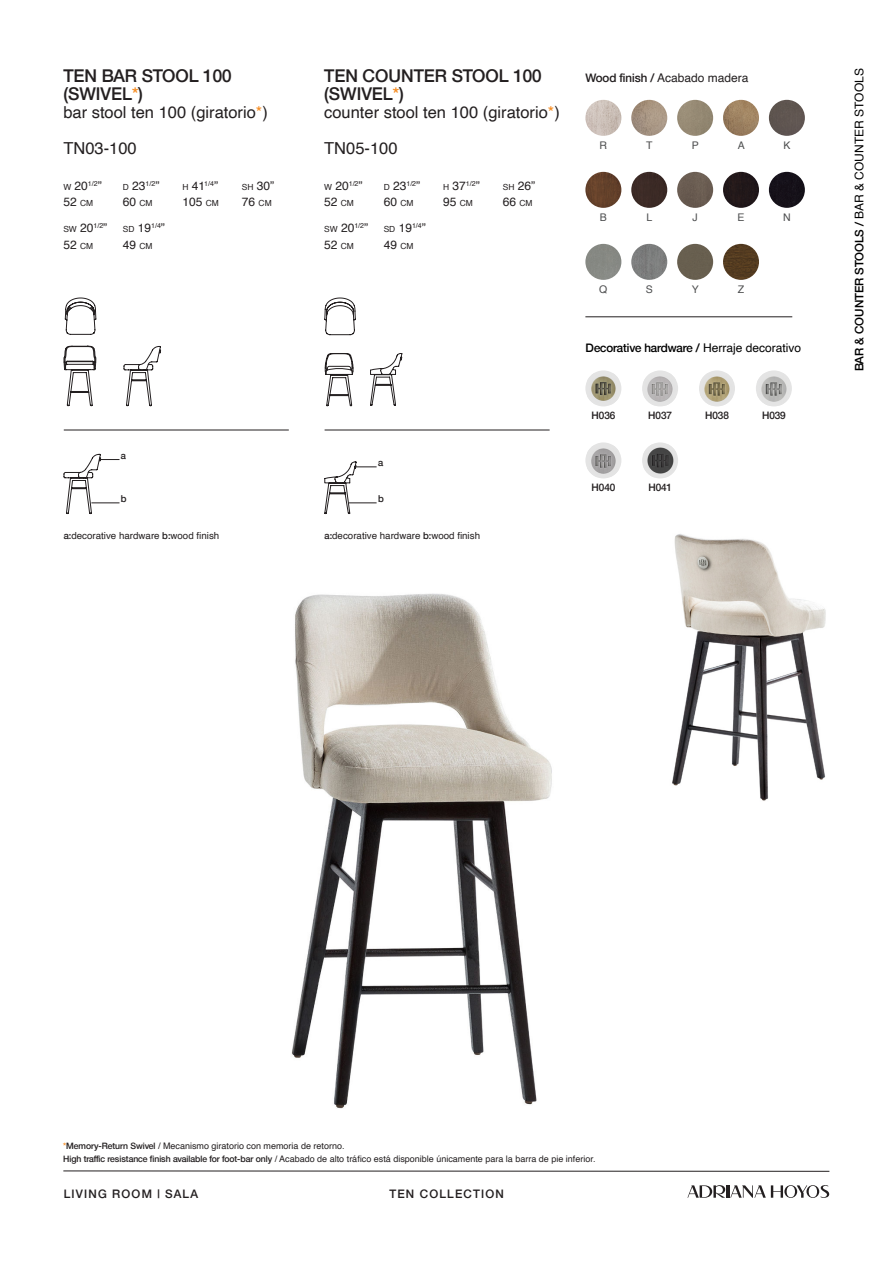
<style>
.page{position:relative;width:893px;height:1263px;background:#fff}
.page>*{position:absolute;margin:0;border:0;box-sizing:border-box;transform-origin:0 0}
.t1{font:500 18px/18px "Helvetica";color:#231f20}
.t2{font:16.5px/36px "Helvetica";color:#231f20}
.t3{font:12px/16.5px "Helvetica";color:#231f20}
.t4{font:500 12px "Helvetica";color:#000}
.t5{font:500 12px "Helvetica";letter-spacing:.1em;color:#231f20}
.t6{font:12px "Helvetica";color:#231f20}
.t7{font:500 10.5px "Helvetica";color:#231f20}
.t8{font:10.5px "Helvetica";color:#4b4c4d}
.t9{font:9.75px "Helvetica";color:#231f20}
.t10{font:500 9.75px "Helvetica";color:#231f20}
.t11{font:9px/13.5px "Helvetica";color:#231f20}
.s1{color:#f68b1f}
.s2{font-size:8.4px}
.s3{font-weight:500}
.s4{font-weight:400}
.s5{font-weight:500;color:#f68b1f}
</style>
<div class="page">
<img style="left:291px;top:593px;width:261px;height:516px">
<img style="left:672px;top:534px;width:154px;height:267px">
<hr style="left:63px;top:1170px;width:766px;height:2px;background:#231f20">
<svg style="left:687px;top:1185px;width:142px;height:13px"></svg>
<hr style="left:585px;top:316px;width:207px;height:1px;background:#231f20">
<div style="left:585px;top:370px;width:36px;height:36px;background:#e4e4e4;border-radius:50%"></div>
<img style="left:587px;top:373px;width:31px;height:31px">
<div style="left:642px;top:370px;width:36px;height:36px;background:#e4e4e4;border-radius:50%"></div>
<img style="left:644px;top:373px;width:32px;height:32px">
<div style="left:756px;top:370px;width:36px;height:36px;background:#e4e4e4;border-radius:50%"></div>
<img style="left:757px;top:373px;width:32px;height:32px">
<div style="left:699px;top:370px;width:36px;height:36px;background:#e4e4e4;border-radius:50%"></div>
<img style="left:700px;top:373px;width:32px;height:32px">
<div style="left:585px;top:442px;width:36px;height:36px;background:#e4e4e4;border-radius:50%"></div>
<img style="left:587px;top:445px;width:32px;height:32px">
<div style="left:642px;top:442px;width:36px;height:36px;background:#e4e4e4;border-radius:50%"></div>
<img style="left:643px;top:444px;width:33px;height:33px">
<img style="left:723px;top:172px;width:36px;height:36px;border-radius:18px">
<img style="left:677px;top:244px;width:36px;height:36px;border-radius:18px">
<img style="left:769px;top:100px;width:36px;height:36px;border-radius:18px">
<img style="left:585px;top:100px;width:36px;height:36px;border-radius:18px">
<img style="left:585px;top:244px;width:36px;height:36px;border-radius:18px">
<img style="left:677px;top:100px;width:36px;height:36px;border-radius:18px">
<img style="left:631px;top:172px;width:36px;height:36px;border-radius:18px">
<img style="left:677px;top:172px;width:36px;height:36px;border-radius:18px">
<img style="left:631px;top:244px;width:36px;height:36px;border-radius:18px">
<img style="left:723px;top:100px;width:36px;height:36px;border-radius:18px">
<img style="left:585px;top:172px;width:36px;height:36px;border-radius:18px">
<img style="left:769px;top:172px;width:36px;height:36px;border-radius:18px">
<img style="left:723px;top:244px;width:36px;height:36px;border-radius:18px">
<img style="left:631px;top:100px;width:36px;height:36px;border-radius:18px">
<hr style="left:325px;top:430px;width:225px;height:1px;background:#231f20">
<hr style="left:64px;top:430px;width:225px;height:1px;background:#231f20">
<svg style="left:324px;top:298px;width:78px;height:108px"></svg>
<svg style="left:324px;top:461px;width:53px;height:53px"></svg>
<svg style="left:64px;top:298px;width:97px;height:108px"></svg>
<svg style="left:64px;top:454px;width:55px;height:60px"></svg>
<h1 class="t1" style="left:63px;top:68px;width:170px">TEN BAR STOOL 100 (SWIVEL<span class="s1">*</span>)</h1>
<h2 class="t2" style="left:63px;top:96px;width:206px">bar stool ten 100 (giratorio<span class="s1">*</span>)<br>TN03-100</h2>
<h3 class="t3" style="left:63px;top:177px;width:40px"><span class="s2">W</span> 20<sup>1/2</sup>”<br>52 <span class="s2">CM</span></h3>
<h3 class="t3" style="left:123px;top:177px;width:38px"><span class="s2">D</span> 23<sup>1/2</sup>”<br>60 <span class="s2">CM</span></h3>
<h3 class="t3" style="left:182px;top:177px;width:38px"><span class="s2">H</span> 41<sup>1/4</sup>”<br>105 <span class="s2">CM</span></h3>
<h3 class="t3" style="left:242px;top:177px;width:34px"><span class="s2">SH</span> 30”<br>76 <span class="s2">CM</span></h3>
<h3 class="t3" style="left:63px;top:220px;width:45px"><span class="s2">SW</span> 20<sup>1/2</sup>”<br>52 <span class="s2">CM</span></h3>
<h3 class="t3" style="left:123px;top:220px;width:44px"><span class="s2">SD</span> 19<sup>1/4</sup>”<br>49 <span class="s2">CM</span></h3>
<h1 class="t1" style="left:324px;top:68px;width:219px">TEN COUNTER STOOL 100 (SWIVEL<span class="s1">*</span>)</h1>
<h2 class="t2" style="left:324px;top:96px;width:237px">counter stool ten 100 (giratorio<span class="s1">*</span>)<br>TN05-100</h2>
<h3 class="t3" style="left:324px;top:177px;width:40px"><span class="s2">W</span> 20<sup>1/2</sup>”<br>52 <span class="s2">CM</span></h3>
<h3 class="t3" style="left:384px;top:177px;width:38px"><span class="s2">D</span> 23<sup>1/2</sup>”<br>60 <span class="s2">CM</span></h3>
<h3 class="t3" style="left:443px;top:177px;width:38px"><span class="s2">H</span> 37<sup>1/2</sup>”<br>95 <span class="s2">CM</span></h3>
<h3 class="t3" style="left:503px;top:177px;width:34px"><span class="s2">SH</span> 26”<br>66 <span class="s2">CM</span></h3>
<h3 class="t3" style="left:324px;top:220px;width:45px"><span class="s2">SW</span> 20<sup>1/2</sup>”<br>52 <span class="s2">CM</span></h3>
<h3 class="t3" style="left:384px;top:220px;width:44px"><span class="s2">SD</span> 19<sup>1/4</sup>”<br>49 <span class="s2">CM</span></h3>
<h3 class="t6" style="left:585px;top:73px;width:165px"><span class="s3">Wood finish /</span> Acabado madera</h3>
<p class="t8" style="left:600px;top:141px;width:9px">R</p>
<p class="t8" style="left:783px;top:141px;width:9px">K</p>
<p class="t8" style="left:646px;top:141px;width:8px">T</p>
<p class="t8" style="left:692px;top:141px;width:9px">P</p>
<p class="t8" style="left:738px;top:141px;width:9px">A</p>
<p class="t8" style="left:600px;top:213px;width:9px">B</p>
<p class="t8" style="left:599px;top:285px;width:10px">Q</p>
<p class="t8" style="left:646px;top:213px;width:7px">L</p>
<p class="t8" style="left:692px;top:213px;width:7px">J</p>
<p class="t8" style="left:646px;top:285px;width:9px">S</p>
<p class="t8" style="left:692px;top:285px;width:9px">Y</p>
<p class="t8" style="left:737px;top:213px;width:9px">E</p>
<p class="t8" style="left:738px;top:285px;width:8px">Z</p>
<p class="t8" style="left:783px;top:213px;width:9px">N</p>
<h3 class="t4" style="left:586px;top:343px;width:217px">Decorative hardware / <span class="s4">Herraje decorativo</span></h3>
<h3 class="t4" style="left:852px;top:371px;width:304px;rotate:-90deg">BAR &amp; COUNTER STOOLS / <span class="s4">BAR &amp; COUNTER STOOLS</span></h3>
<p class="t7" style="left:591px;top:412px;width:25px">H036</p>
<p class="t7" style="left:648px;top:412px;width:25px">H037</p>
<p class="t7" style="left:762px;top:412px;width:25px">H039</p>
<p class="t7" style="left:705px;top:412px;width:25px">H038</p>
<p class="t10" style="left:121px;top:452px;width:7px">a</p>
<p class="t10" style="left:378px;top:459px;width:7px">a</p>
<p class="t7" style="left:591px;top:484px;width:25px">H040</p>
<p class="t7" style="left:648px;top:484px;width:25px">H041</p>
<p class="t10" style="left:121px;top:495px;width:7px">b</p>
<p class="t10" style="left:378px;top:495px;width:7px">b</p>
<p class="t9" style="left:64px;top:532px;width:157px"><span class="s3">a:</span>decorative hardware <span class="s3">b:</span>wood finish</p>
<p class="t9" style="left:325px;top:532px;width:157px"><span class="s3">a:</span>decorative hardware <span class="s3">b:</span>wood finish</p>
<p class="t11" style="left:63px;top:1139px;width:534px"><span class="s5">*</span><span class="s3">Memory-Return Swivel</span> / Mecanismo giratorio con memoria de retorno.<br><span class="s3">High traffic resistance finish available for foot-bar only</span> / Acabado de alto tráfico está disponible únicamente para la barra de pie inferior.</p>
<h3 class="t5" style="left:64px;top:1187px;width:136px">LIVING ROOM | SALA</h3>
<h3 class="t5" style="left:389px;top:1189px;width:116px">TEN COLLECTION</h3>
</div>
